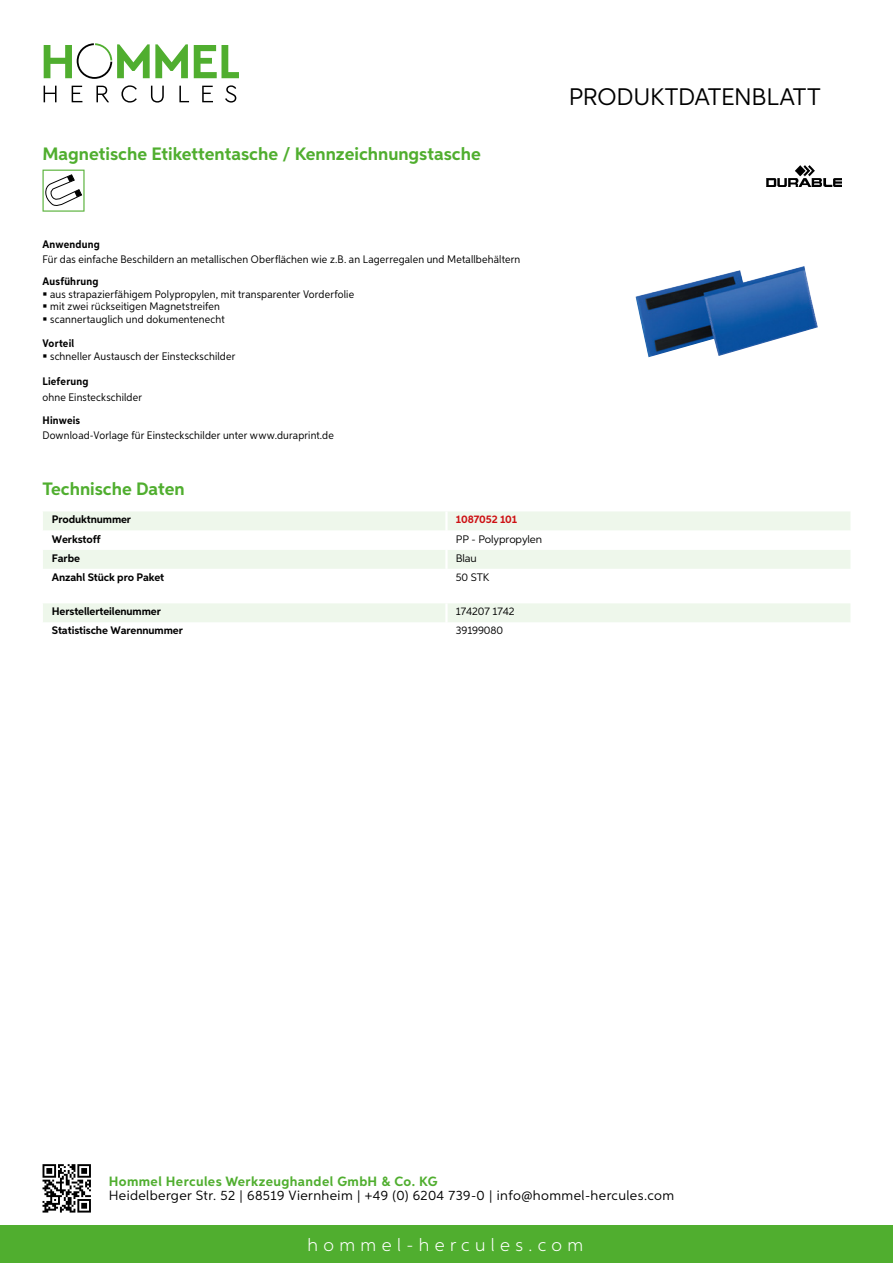
<style>
.page{position:relative;width:893px;height:1263px;background:#fff}
.page>*{position:absolute;margin:0;border:0;box-sizing:border-box;transform-origin:0 0}
.t1{font:24px "Aspira";letter-spacing:-.01em;color:#000}
.t2{font:700 18px "Aspira";color:#50ae2f}
.t3{font:300 18px "Aspira";letter-spacing:.3em;color:#fff}
.t4{font:13.5px "Aspira";letter-spacing:.03em;color:#000}
.t5{font:700 13.5px "Aspira";letter-spacing:.03em;color:#50ae2f}
.t6{font:10.95px/12.8px "Aspira Nar";letter-spacing:.015em;color:#000}
.t7{font:700 10.95px "Aspira";letter-spacing:-.01em;color:#000}
.t8{font:10.95px "Aspira";letter-spacing:-.01em;color:#000}
.t9{font:700 10.95px "Aspira Nar";letter-spacing:.02em;color:#000}
.t10{font:700 10.95px "Aspira";letter-spacing:-.01em;color:#cd1013}
</style>
<div class="page">
<div style="left:0;top:1226px;width:893px;height:37px;background:#50ae2f"></div>
<svg style="left:43px;top:1164px;width:48px;height:48px"></svg>
<svg style="left:194px;top:45px;width:45px;height:33px"></svg>
<svg style="left:44px;top:43px;width:144px;height:36px"></svg>
<svg style="left:44px;top:86px;width:13px;height:16px"></svg>
<svg style="left:72px;top:86px;width:10px;height:16px"></svg>
<svg style="left:96px;top:86px;width:13px;height:16px"></svg>
<svg style="left:121px;top:85px;width:16px;height:18px"></svg>
<svg style="left:151px;top:86px;width:13px;height:17px"></svg>
<svg style="left:179px;top:86px;width:10px;height:16px"></svg>
<svg style="left:202px;top:86px;width:11px;height:16px"></svg>
<svg style="left:225px;top:85px;width:11px;height:18px"></svg>
<div style="left:43px;top:511px;width:807px;height:19px;background:#eef7eb"></div>
<div style="left:43px;top:550px;width:807px;height:19px;background:#eef7eb"></div>
<hr style="left:445px;top:511px;width:3px;height:20px;background:#fff">
<hr style="left:445px;top:550px;width:3px;height:19px;background:#fff">
<div style="left:43px;top:603px;width:807px;height:19px;background:#eef7eb"></div>
<svg style="left:43px;top:170px;width:42px;height:42px"></svg>
<img style="left:635px;top:266px;width:183px;height:91px">
<img style="left:766px;top:166px;width:76px;height:21px">
<h2 class="t2" style="left:43px;top:142px;width:440px">Magnetische Etikettentasche / Kennzeichnungstasche</h2>
<h1 class="t1" style="left:569px;top:82px;width:253px">Produktdatenblatt</h1>
<p class="t9" style="left:43px;top:237px;width:59px">Anwendung</p>
<p class="t6" style="left:43px;top:252px;width:479px">Für das einfache Beschildern an metallischen Oberflächen wie z.B. an Lagerregalen und Metallbehältern</p>
<p class="t9" style="left:43px;top:274px;width:58px">Ausführung</p>
<p class="t6" style="left:50px;top:287px;width:305px">aus strapazierfähigem Polypropylen, mit transparenter Vorderfolie mit zwei rückseitigen Magnetstreifen<br>scannertauglich und dokumentenecht</p>
<p class="t9" style="left:43px;top:337px;width:33px">Vorteil</p>
<p class="t6" style="left:50px;top:350px;width:187px">schneller Austausch der Einsteckschilder</p>
<p class="t9" style="left:43px;top:375px;width:47px">Lieferung</p>
<p class="t6" style="left:43px;top:390px;width:101px">ohne Einsteckschilder</p>
<p class="t9" style="left:43px;top:413px;width:39px">Hinweis</p>
<p class="t6" style="left:43px;top:428px;width:293px">Download-Vorlage für Einsteckschilder unter www.duraprint.de</p>
<h2 class="t2" style="left:43px;top:477px;width:144px">Technische Daten</h2>
<p class="t7" style="left:52px;top:513px;width:81px">Produktnummer</p>
<p class="t10" style="left:456px;top:513px;width:63px">1087052 101</p>
<p class="t7" style="left:52px;top:532px;width:50px">Werkstoff</p>
<p class="t8" style="left:456px;top:532px;width:88px">PP - Polypropylen</p>
<p class="t7" style="left:52px;top:551px;width:30px">Farbe</p>
<p class="t8" style="left:456px;top:551px;width:23px">Blau</p>
<p class="t7" style="left:52px;top:570px;width:114px">Anzahl Stück pro Paket</p>
<p class="t8" style="left:456px;top:570px;width:29px">50 STK</p>
<p class="t7" style="left:52px;top:605px;width:111px">Herstellerteilenummer</p>
<p class="t8" style="left:456px;top:605px;width:60px">174207 1742</p>
<p class="t7" style="left:52px;top:624px;width:132px">Statistische Warennummer</p>
<p class="t8" style="left:456px;top:624px;width:49px">39199080</p>
<p class="t5" style="left:109px;top:1172px;width:330px">Hommel Hercules Werkzeughandel GmbH &amp; Co. KG</p>
<p class="t4" style="left:109px;top:1187px;width:567px">Heidelberger Str. 52 | 68519 Viernheim | +49 (0) 6204 739-0 | info@hommel-hercules.com</p>
<h2 class="t3" style="left:307px;top:1234px;width:277px">hommel-hercules.com</h2>
</div>
